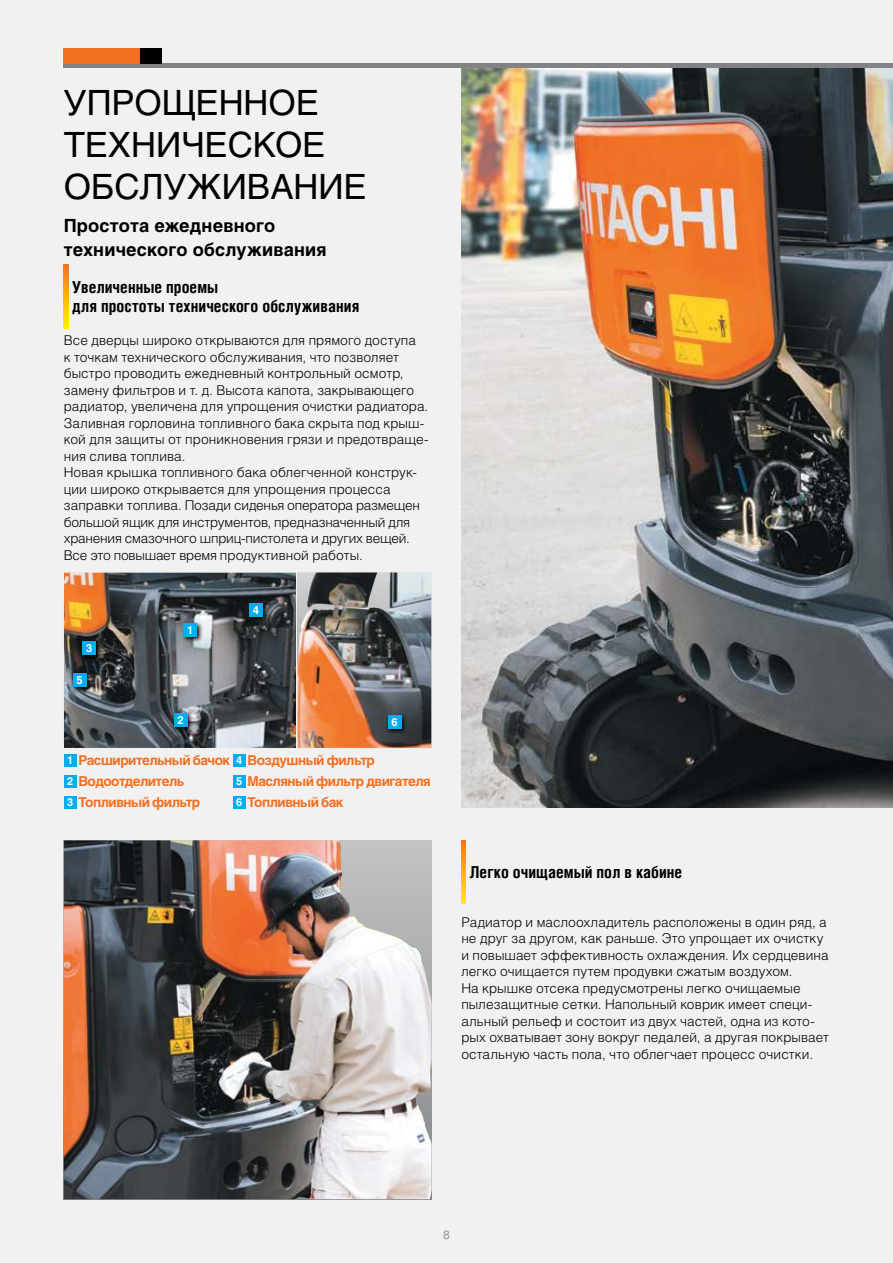
<style>
.page{position:relative;width:893px;height:1263px;background:#f1f1f2}
.page>*{position:absolute;margin:0;border:0;box-sizing:border-box;transform-origin:0 0}
.t1{font:34.5px/42px "Helios C";color:#000}
.t2{font:700 18px/24px "Helios C";letter-spacing:.01em;color:#000}
.t3{font:700 16.5px/19.5px "Helios Cond C";letter-spacing:.005em;color:#000}
.t4{font:13.5px/16.5px "Helios Light C";letter-spacing:.005em;color:#000}
.t5{font:700 13.5px/21px "Helios C";letter-spacing:-.04em;color:#f36f21}
.t6{font:12px "Helios C";color:#939598}
.t7{font:700 11.1px "Helios C";color:#fff}
.s1{font-size:10.95px;color:#fff}
</style>
<div class="page">
<img style="left:461px;top:68px;width:432px;height:740px">
<hr style="left:64px;top:64px;width:829px;height:4px;background:#808285">
<div style="left:64px;top:48px;width:77px;height:16px;background:#f36f21"></div>
<div style="left:141px;top:48px;width:21px;height:16px;background:#000"></div>
<svg style="left:64px;top:265px;width:4px;height:63px"></svg>
<svg style="left:461px;top:840px;width:5px;height:64px"></svg>
<div style="left:64px;top:754px;width:12px;height:12px;background:#00aeef"></div>
<div style="left:64px;top:775px;width:12px;height:12px;background:#00aeef"></div>
<div style="left:64px;top:796px;width:12px;height:12px;background:#00aeef"></div>
<div style="left:233px;top:754px;width:12px;height:12px;background:#00aeef"></div>
<div style="left:233px;top:775px;width:12px;height:12px;background:#00aeef"></div>
<div style="left:233px;top:796px;width:12px;height:12px;background:#00aeef"></div>
<img style="left:64px;top:572px;width:368px;height:176px">
<svg style="left:171px;top:711px;width:23px;height:22px"></svg>
<div style="left:174px;top:713px;width:13px;height:13px;background:#00aeef"></div>
<svg style="left:181px;top:621px;width:23px;height:22px"></svg>
<div style="left:184px;top:623px;width:13px;height:14px;background:#00aeef"></div>
<svg style="left:246px;top:600px;width:23px;height:23px"></svg>
<div style="left:249px;top:603px;width:14px;height:13px;background:#00aeef"></div>
<svg style="left:385px;top:713px;width:23px;height:22px"></svg>
<div style="left:388px;top:715px;width:13px;height:14px;background:#00aeef"></div>
<svg style="left:70px;top:671px;width:23px;height:22px"></svg>
<div style="left:73px;top:673px;width:13px;height:13px;background:#00aeef"></div>
<svg style="left:80px;top:639px;width:22px;height:23px"></svg>
<div style="left:82px;top:642px;width:14px;height:13px;background:#00aeef"></div>
<img style="left:64px;top:840px;width:368px;height:359px">
<h1 class="t1" style="left:64px;top:81px;width:304px">УПРОЩЕННОЕ<br>ТЕХНИЧЕСКОЕ<br>ОБСЛУЖИВАНИЕ</h1>
<h2 class="t2" style="left:64px;top:214px;width:264px">Простота ежедневного технического обслуживания</h2>
<p class="t3" style="left:72px;top:277px;width:289px">Увеличенные проемы<br>для простоты технического обслуживания</p>
<p class="t4" style="left:64px;top:332px;width:366px">Все дверцы широко открываются для прямого доступа<br>к точкам технического обслуживания, что позволяет быстро проводить ежедневный контрольный осмотр, замену фильтров и т. д. Высота капота, закрывающего радиатор, увеличена для упрощения очистки радиатора.<br>Заливная горловина топливного бака скрыта под крыш&shy;кой для защиты от проникновения грязи и предотвраще&shy;ния слива топлива.<br>Новая крышка топливного бака облегченной конструк&shy;ции широко открывается для упрощения процесса заправки топлива. Позади сиденья оператора размещен большой ящик для инструментов, предназначенный для хранения смазочного шприц-пистолета и других вещей.<br>Все это повышает время продуктивной работы.</p>
<p class="t7" style="left:86px;top:642px;width:8px">3</p>
<p class="t7" style="left:77px;top:673px;width:8px">5</p>
<p class="t7" style="left:187px;top:623px;width:8px">1</p>
<p class="t7" style="left:177px;top:713px;width:8px">2</p>
<p class="t7" style="left:253px;top:603px;width:8px">4</p>
<p class="t7" style="left:391px;top:715px;width:8px">6</p>
<p class="t5" style="left:67px;top:749px;width:309px"><span class="s1">1</span> Расширительный бачок <span class="s1">4</span> Воздушный фильтр<br><span class="s1">2</span> Водоотделитель<br><span class="s1">3</span> Топливный фильтр</p>
<p class="t5" style="left:236px;top:770px;width:196px"><span class="s1">5</span> Масляный фильтр двигателя<br><span class="s1">6</span> Топливный бак</p>
<p class="t3" style="left:470px;top:862px;width:214px">Легко очищаемый пол в кабине</p>
<p class="t4" style="left:461px;top:914px;width:369px">Радиатор и маслоохладитель расположены в один ряд, а не друг за другом, как раньше. Это упрощает их очистку и повышает эффективность охлаждения. Их сердцевина легко очищается путем продувки сжатым воздухом.<br>На крышке отсека предусмотрены легко очищаемые пылезащитные сетки. Напольный коврик имеет специ&shy;альный рельеф и состоит из двух частей, одна из кото&shy;рых охватывает зону вокруг педалей, а другая покрывает остальную часть пола, что облегчает процесс очистки.</p>
<p class="t6" style="left:443px;top:1228px;width:8px">8</p>
</div>
